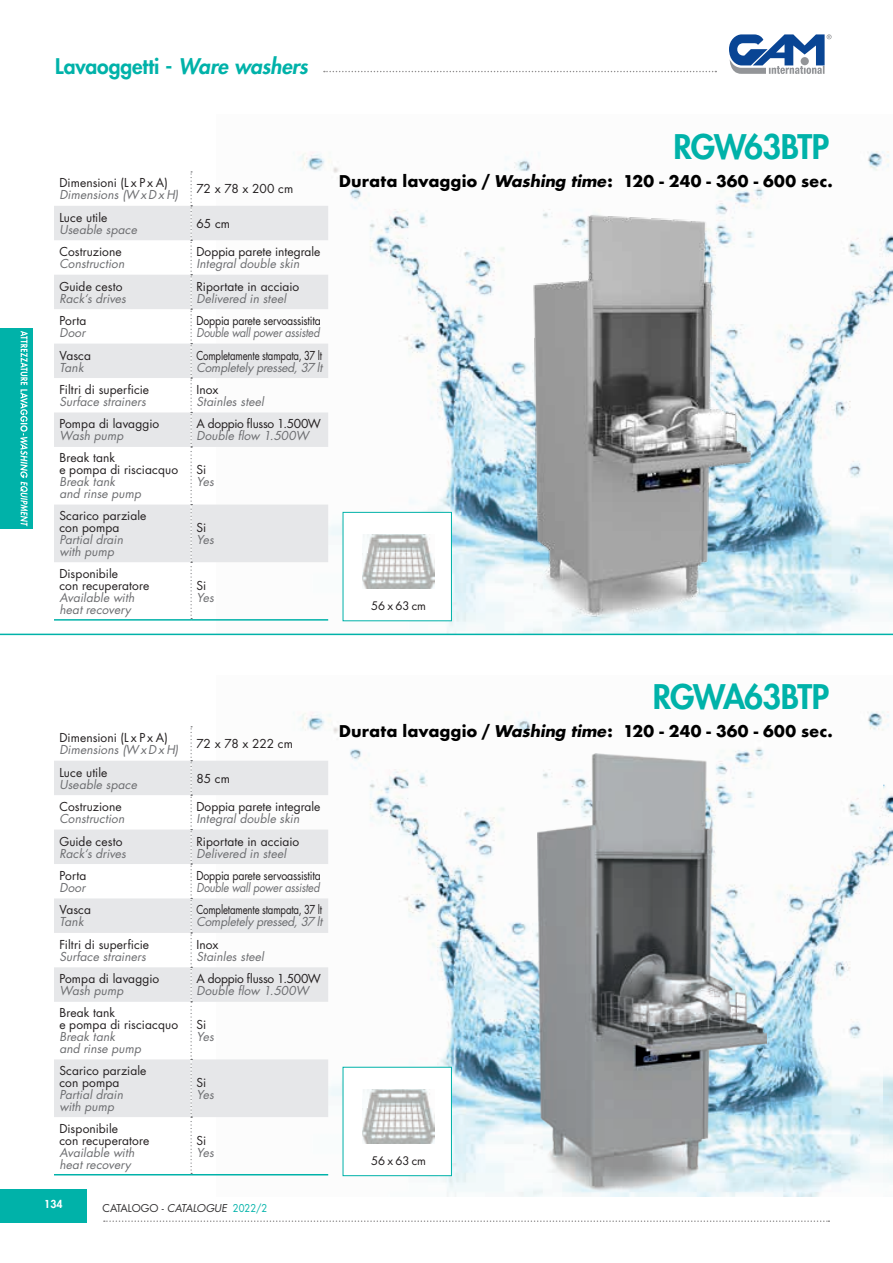
<style>
.page{position:relative;width:893px;height:1263px;background:#fff}
.page>*{position:absolute;margin:0;border:0;box-sizing:border-box;transform-origin:0 0}
.t1{font:800 33px "Futura";letter-spacing:-.035em;color:#00b2a9}
.t2{font:800 21px "Futura";letter-spacing:-.005em;color:#00b2a9}
.t3{font:700 15.75px "Futura";letter-spacing:.005em;color:#000}
.t4{font:12px "Futura";letter-spacing:.005em;color:#231f20}
.t5{font:italic 12px "Futura";letter-spacing:.005em;color:#6c6d70}
.t6{font:12px "Futura";letter-spacing:-.015em;color:#231f20;scale:.88 1}
.t7{font:12px "Futura";letter-spacing:-.015em;color:#231f20;scale:.8 1}
.t8{font:italic 12px "Futura";letter-spacing:-.02em;color:#6c6d70;scale:.9 1}
.t9{font:italic 12px "Futura";letter-spacing:-.015em;color:#6c6d70}
.t10{font:12px "Futura";letter-spacing:-.02em;color:#231f20}
.t11{font:11.55px "Futura";color:#231f20}
.t12{font:800 10.65px "Futura";color:#fff}
.t13{font:10.5px "Futura";color:#312f30}
.s1{font-style:italic}
.s2{color:#00b2a9}
</style>
<div class="page">
<div style="left:0;top:1189px;width:86px;height:33px;background:#00b2a9"></div>
<div style="left:0;top:328px;width:33px;height:200px;background:#00b2a9"></div>
<svg style="left:104px;top:1220px;width:725px;height:2px"></svg>
<svg style="left:729px;top:34px;width:103px;height:40px"></svg>
<svg style="left:20px;top:331px;width:8px;height:195px"></svg>
<img style="left:217px;top:151px;width:676px;height:483px">
<img style="left:217px;top:711px;width:666px;height:485px">
<div style="left:343px;top:512px;width:109px;height:109px;background:#fff;border:1px solid #00b2a9"></div>
<img style="left:363px;top:534px;width:72px;height:54px">
<div style="left:343px;top:1067px;width:109px;height:109px;background:#fff;border:1px solid #00b2a9"></div>
<img style="left:363px;top:1089px;width:72px;height:54px">
<img style="left:528px;top:205px;width:233px;height:418px">
<svg style="left:54px;top:206px;width:274px;height:356px;fill:#e6e7e9"></svg>
<svg style="left:191px;top:171px;width:1px;height:448px"></svg>
<hr style="left:54px;top:619px;width:137px;height:2px;background:#00b2a9">
<hr style="left:191px;top:619px;width:137px;height:2px;background:#00b2a9">
<svg style="left:54px;top:761px;width:274px;height:356px;fill:#e6e7e9"></svg>
<svg style="left:191px;top:726px;width:1px;height:448px"></svg>
<hr style="left:54px;top:1174px;width:137px;height:1px;background:#00b2a9">
<hr style="left:191px;top:1174px;width:137px;height:1px;background:#00b2a9">
<img style="left:537px;top:754px;width:229px;height:437px">
<svg style="left:324px;top:71px;width:392px;height:1px"></svg>
<hr style="left:0;top:634px;width:893px;height:1px;background:#00b2a9">
<img style="left:883px;top:711px;width:10px;height:472px">
<p class="t2" style="left:55px;top:53px;width:254px">Lavaoggetti - <span class="s1">Ware washers</span></p>
<p class="t4" style="left:59px;top:175px;width:110px">Dimensioni (L x P x A)</p>
<p class="t5" style="left:59px;top:187px;width:121px">Dimensions (W x D x H)</p>
<p class="t4" style="left:59px;top:209px;width:50px">Luce utile</p>
<p class="t5" style="left:59px;top:222px;width:79px">Useable space</p>
<p class="t4" style="left:59px;top:243px;width:64px">Costruzione</p>
<p class="t5" style="left:59px;top:256px;width:66px">Construction</p>
<p class="t4" style="left:59px;top:278px;width:65px">Guide cesto</p>
<p class="t5" style="left:59px;top:291px;width:68px">Rack‘s drives</p>
<p class="t4" style="left:59px;top:312px;width:28px">Porta</p>
<p class="t5" style="left:59px;top:325px;width:28px">Door</p>
<p class="t4" style="left:59px;top:347px;width:33px">Vasca</p>
<p class="t5" style="left:59px;top:359px;width:26px">Tank</p>
<p class="t4" style="left:59px;top:381px;width:91px">Filtri di superficie</p>
<p class="t5" style="left:59px;top:394px;width:88px">Surface strainers</p>
<p class="t4" style="left:59px;top:416px;width:101px">Pompa di lavaggio</p>
<p class="t5" style="left:59px;top:428px;width:65px">Wash pump</p>
<p class="t4" style="left:59px;top:450px;width:57px">Break tank</p>
<p class="t4" style="left:59px;top:462px;width:120px">e pompa di risciacquo</p>
<p class="t5" style="left:59px;top:474px;width:57px">Break tank</p>
<p class="t5" style="left:59px;top:486px;width:83px">and rinse pump</p>
<p class="t4" style="left:59px;top:507px;width:89px">Scarico parziale</p>
<p class="t4" style="left:59px;top:519px;width:62px">con pompa</p>
<p class="t5" style="left:59px;top:532px;width:65px">Partial drain</p>
<p class="t5" style="left:59px;top:544px;width:56px">with pump</p>
<p class="t4" style="left:59px;top:565px;width:60px">Disponibile</p>
<p class="t4" style="left:59px;top:577px;width:91px">con recuperatore</p>
<p class="t5" style="left:59px;top:590px;width:77px">Available with</p>
<p class="t5" style="left:59px;top:602px;width:73px">heat recovery</p>
<p class="t4" style="left:196px;top:181px;width:98px">72 x 78 x 200 cm</p>
<p class="t4" style="left:196px;top:215px;width:35px">65 cm</p>
<p class="t4" style="left:196px;top:243px;width:125px">Doppia parete integrale</p>
<p class="t5" style="left:196px;top:256px;width:104px">Integral double skin</p>
<p class="t4" style="left:196px;top:278px;width:104px">Riportate in acciaio</p>
<p class="t5" style="left:196px;top:291px;width:91px">Delivered in steel</p>
<p class="t6" style="left:196px;top:312px;width:143px">Doppia parete servoassistita</p>
<p class="t8" style="left:196px;top:325px;width:138px">Double wall power assisted</p>
<p class="t7" style="left:196px;top:347px;width:159px">Completamente stampata, 37 lt</p>
<p class="t9" style="left:196px;top:359px;width:127px">Completely pressed, 37 lt</p>
<p class="t4" style="left:196px;top:381px;width:24px">Inox</p>
<p class="t5" style="left:196px;top:394px;width:69px">Stainles steel</p>
<p class="t10" style="left:196px;top:416px;width:126px">A doppio flusso 1.500W</p>
<p class="t5" style="left:196px;top:428px;width:114px">Double flow 1.500W</p>
<p class="t4" style="left:196px;top:462px;width:11px">Si</p>
<p class="t5" style="left:196px;top:474px;width:19px">Yes</p>
<p class="t4" style="left:196px;top:519px;width:11px">Si</p>
<p class="t5" style="left:196px;top:532px;width:19px">Yes</p>
<p class="t4" style="left:196px;top:577px;width:11px">Si</p>
<p class="t5" style="left:196px;top:590px;width:19px">Yes</p>
<p class="t1" style="left:674px;top:125px;width:157px">RGW63BTP</p>
<p class="t3" style="left:339px;top:169px;width:495px">Durata lavaggio / <span class="s1">Washing time</span>: 120 - 240 - 360 - 600 sec.</p>
<p class="t11" style="left:371px;top:598px;width:56px">56 x 63 cm</p>
<p class="t4" style="left:59px;top:729px;width:110px">Dimensioni (L x P x A)</p>
<p class="t5" style="left:59px;top:742px;width:121px">Dimensions (W x D x H)</p>
<p class="t4" style="left:59px;top:764px;width:50px">Luce utile</p>
<p class="t5" style="left:59px;top:776px;width:79px">Useable space</p>
<p class="t4" style="left:59px;top:798px;width:64px">Costruzione</p>
<p class="t5" style="left:59px;top:811px;width:66px">Construction</p>
<p class="t4" style="left:59px;top:833px;width:65px">Guide cesto</p>
<p class="t5" style="left:59px;top:845px;width:68px">Rack‘s drives</p>
<p class="t4" style="left:59px;top:867px;width:28px">Porta</p>
<p class="t5" style="left:59px;top:880px;width:28px">Door</p>
<p class="t4" style="left:59px;top:902px;width:33px">Vasca</p>
<p class="t5" style="left:59px;top:914px;width:26px">Tank</p>
<p class="t4" style="left:59px;top:936px;width:91px">Filtri di superficie</p>
<p class="t5" style="left:59px;top:949px;width:88px">Surface strainers</p>
<p class="t4" style="left:59px;top:970px;width:101px">Pompa di lavaggio</p>
<p class="t5" style="left:59px;top:983px;width:65px">Wash pump</p>
<p class="t4" style="left:59px;top:1005px;width:57px">Break tank</p>
<p class="t4" style="left:59px;top:1017px;width:120px">e pompa di risciacquo</p>
<p class="t5" style="left:59px;top:1029px;width:57px">Break tank</p>
<p class="t5" style="left:59px;top:1041px;width:83px">and rinse pump</p>
<p class="t4" style="left:59px;top:1062px;width:89px">Scarico parziale</p>
<p class="t4" style="left:59px;top:1074px;width:62px">con pompa</p>
<p class="t5" style="left:59px;top:1087px;width:65px">Partial drain</p>
<p class="t5" style="left:59px;top:1099px;width:56px">with pump</p>
<p class="t4" style="left:59px;top:1120px;width:60px">Disponibile</p>
<p class="t4" style="left:59px;top:1132px;width:91px">con recuperatore</p>
<p class="t5" style="left:59px;top:1144px;width:77px">Available with</p>
<p class="t5" style="left:59px;top:1156px;width:73px">heat recovery</p>
<p class="t4" style="left:196px;top:735px;width:98px">72 x 78 x 222 cm</p>
<p class="t4" style="left:196px;top:770px;width:35px">85 cm</p>
<p class="t4" style="left:196px;top:798px;width:125px">Doppia parete integrale</p>
<p class="t5" style="left:196px;top:811px;width:104px">Integral double skin</p>
<p class="t4" style="left:196px;top:833px;width:104px">Riportate in acciaio</p>
<p class="t5" style="left:196px;top:845px;width:91px">Delivered in steel</p>
<p class="t6" style="left:196px;top:867px;width:143px">Doppia parete servoassistita</p>
<p class="t8" style="left:196px;top:880px;width:138px">Double wall power assisted</p>
<p class="t7" style="left:196px;top:902px;width:159px">Completamente stampata, 37 lt</p>
<p class="t9" style="left:196px;top:914px;width:127px">Completely pressed, 37 lt</p>
<p class="t4" style="left:196px;top:936px;width:24px">Inox</p>
<p class="t5" style="left:196px;top:949px;width:69px">Stainles steel</p>
<p class="t10" style="left:196px;top:970px;width:126px">A doppio flusso 1.500W</p>
<p class="t5" style="left:196px;top:983px;width:114px">Double flow 1.500W</p>
<p class="t4" style="left:196px;top:1017px;width:11px">Si</p>
<p class="t5" style="left:196px;top:1029px;width:19px">Yes</p>
<p class="t4" style="left:196px;top:1074px;width:11px">Si</p>
<p class="t5" style="left:196px;top:1087px;width:19px">Yes</p>
<p class="t4" style="left:196px;top:1132px;width:11px">Si</p>
<p class="t5" style="left:196px;top:1144px;width:19px">Yes</p>
<p class="t12" style="left:44px;top:1197px;width:20px">134</p>
<p class="t13" style="left:102px;top:1200px;width:166px">CATALOGO - CATALOGUE <span class="s2">2022/2</span></p>
<p class="t1" style="left:653px;top:675px;width:178px">RGWA63BTP</p>
<p class="t3" style="left:339px;top:720px;width:495px">Durata lavaggio / <span class="s1">Washing time</span>: 120 - 240 - 360 - 600 sec.</p>
<p class="t11" style="left:371px;top:1153px;width:56px">56 x 63 cm</p>
</div>
